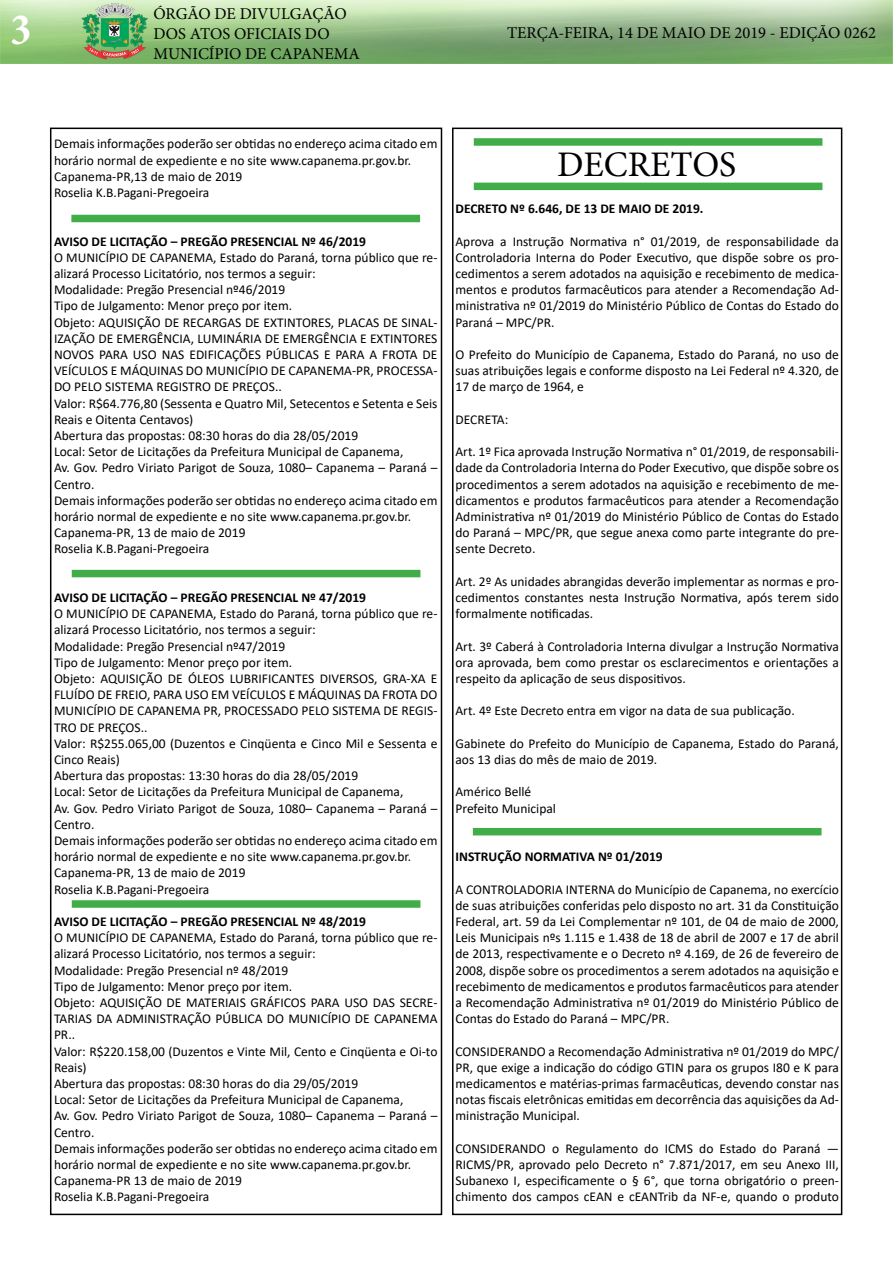
<style>
.page{position:relative;width:893px;height:1263px;background:#fff}
.page>*{position:absolute;margin:0;border:0;box-sizing:border-box;transform-origin:0 0}
.t1{font:700 condensed 45px "Minion Pro";color:#fff}
.t2{font:36px "Minion Pro";color:#000}
.t3{font:16.5px/19.8px "Minion Pro";color:#000}
.t4{font:13.5px/16.2px "Calibri";color:#000;text-align:justify}
.t5{font:700 13.5px "Calibri";color:#000}
</style>
<div class="page">
<div style="left:50px;top:128px;width:392px;height:1087px;border:2px solid #000"></div>
<img style="left:0;top:0;width:893px;height:64px">
<div style="left:452px;top:128px;width:390px;height:1087px;border:2px solid #000"></div>
<div style="left:474px;top:138px;width:348px;height:8px;background:#41ad49"></div>
<div style="left:474px;top:183px;width:348px;height:7px;background:#41ad49"></div>
<div style="left:71px;top:215px;width:349px;height:7px;background:#41ad49"></div>
<div style="left:72px;top:570px;width:348px;height:7px;background:#41ad49"></div>
<div style="left:72px;top:900px;width:348px;height:8px;background:#41ad49"></div>
<div style="left:473px;top:828px;width:348px;height:7px;background:#41ad49"></div>
<h1 class="t1" style="left:11px;top:-1px;width:22px">3</h1>
<p class="t3" style="left:153px;top:4px;width:208px">ÓRGÃO DE DIVULGAÇÃO<br>DOS ATOS OFICIAIS DO<br>MUNICÍPIO DE CAPANEMA</p>
<p class="t3" style="left:507px;top:23px;width:370px">TERÇA-FEIRA, 14 DE MAIO DE 2019 - EDIÇÃO 0262</p>
<p class="t4" style="left:54px;top:135px;width:385px;text-align:left">Demais informações poderão ser obtidas no endereço acima citado em horário normal de expediente e no site www.capanema.pr.gov.br.<br>Capanema-PR,13 de maio de 2019<br>Roselia K.B.Pagani-Pregoeira</p>
<p class="t5" style="left:54px;top:231px;width:314px">AVISO DE LICITAÇÃO – PREGÃO PRESENCIAL Nº 46/2019</p>
<p class="t4" style="left:54px;top:249px;width:385px;text-align:left">O MUNICÍPIO DE CAPANEMA, Estado do Paraná, torna público que re&shy;alizará Processo Licitatório, nos termos a seguir:<br>Modalidade: Pregão Presencial nº46/2019<br>Tipo de Julgamento: Menor preço por item.<br>Objeto: AQUISIÇÃO DE RECARGAS DE EXTINTORES, PLACAS DE SINAL-IZAÇÃO DE EMERGÊNCIA, LUMINÁRIA DE EMERGÊNCIA E EXTINTORES NOVOS PARA USO NAS EDIFICAÇÕES PÚBLICAS E PARA A FROTA DE VEÍCULOS E MÁQUINAS DO MUNICÍPIO DE CAPANEMA-PR, PROCESSA-DO PELO SISTEMA REGISTRO DE PREÇOS..<br>Valor: R$64.776,80 (Sessenta e Quatro Mil, Setecentos e Setenta e Seis Reais e Oitenta Centavos)<br>Abertura das propostas: 08:30 horas do dia 28/05/2019<br>Local: Setor de Licitações da Prefeitura Municipal de Capanema,<br>Av. Gov. Pedro Viriato Parigot de Souza, 1080– Capanema – Paraná – Centro.<br>Demais informações poderão ser obtidas no endereço acima citado em horário normal de expediente e no site www.capanema.pr.gov.br.<br>Capanema-PR, 13 de maio de 2019<br>Roselia K.B.Pagani-Pregoeira</p>
<p class="t5" style="left:54px;top:588px;width:314px">AVISO DE LICITAÇÃO – PREGÃO PRESENCIAL Nº 47/2019</p>
<p class="t4" style="left:54px;top:605px;width:385px;text-align:left">O MUNICÍPIO DE CAPANEMA, Estado do Paraná, torna público que re&shy;alizará Processo Licitatório, nos termos a seguir:<br>Modalidade: Pregão Presencial nº47/2019<br>Tipo de Julgamento: Menor preço por item.<br>Objeto: AQUISIÇÃO DE ÓLEOS LUBRIFICANTES DIVERSOS, GRA-XA E FLUÍDO DE FREIO, PARA USO EM VEÍCULOS E MÁQUINAS DA FROTA DO MUNICÍPIO DE CAPANEMA PR, PROCESSADO PELO SISTEMA DE REGIS-TRO DE PREÇOS..<br>Valor: R$255.065,00 (Duzentos e Cinqüenta e Cinco Mil e Sessenta e Cinco Reais)<br>Abertura das propostas: 13:30 horas do dia 28/05/2019<br>Local: Setor de Licitações da Prefeitura Municipal de Capanema,<br>Av. Gov. Pedro Viriato Parigot de Souza, 1080– Capanema – Paraná – Centro.<br>Demais informações poderão ser obtidas no endereço acima citado em horário normal de expediente e no site www.capanema.pr.gov.br.<br>Capanema-PR, 13 de maio de 2019<br>Roselia K.B.Pagani-Pregoeira</p>
<p class="t5" style="left:54px;top:912px;width:314px">AVISO DE LICITAÇÃO – PREGÃO PRESENCIAL Nº 48/2019</p>
<p class="t4" style="left:54px;top:929px;width:385px;text-align:left">O MUNICÍPIO DE CAPANEMA, Estado do Paraná, torna público que re&shy;alizará Processo Licitatório, nos termos a seguir:<br>Modalidade: Pregão Presencial nº 48/2019<br>Tipo de Julgamento: Menor preço por item.<br>Objeto: AQUISIÇÃO DE MATERIAIS GRÁFICOS PARA USO DAS SECRE-TARIAS DA ADMINISTRAÇÃO PÚBLICA DO MUNICÍPIO DE CAPANEMA PR..<br>Valor: R$220.158,00 (Duzentos e Vinte Mil, Cento e Cinqüenta e Oi-to Reais)<br>Abertura das propostas: 08:30 horas do dia 29/05/2019<br>Local: Setor de Licitações da Prefeitura Municipal de Capanema,<br>Av. Gov. Pedro Viriato Parigot de Souza, 1080– Capanema – Paraná – Centro.<br>Demais informações poderão ser obtidas no endereço acima citado em horário normal de expediente e no site www.capanema.pr.gov.br.<br>Capanema-PR 13 de maio de 2019<br>Roselia K.B.Pagani-Pregoeira</p>
<h2 class="t2" style="left:557px;top:141px;width:181px">DECRETOS</h2>
<p class="t5" style="left:455px;top:199px;width:249px">DECRETO Nº 6.646, DE 13 DE MAIO DE 2019.</p>
<p class="t4" style="left:455px;top:233px;width:385px">Aprova a Instrução Normativa n° 01/2019, de responsabilidade da Controladoria Interna do Poder Executivo, que dispõe sobre os pro&shy;cedimentos a serem adotados na aquisição e recebimento de medica&shy;mentos e produtos farmacêuticos para atender a Recomendação Ad&shy;ministrativa nº 01/2019 do Ministério Público de Contas do Estado do Paraná – MPC/PR.</p>
<p class="t4" style="left:455px;top:346px;width:385px">O Prefeito do Município de Capanema, Estado do Paraná, no uso de suas atribuições legais e conforme disposto na Lei Federal nº 4.320, de 17 de março de 1964, e</p>
<p class="t4" style="left:455px;top:411px;width:54px">DECRETA:</p>
<p class="t4" style="left:455px;top:443px;width:385px">Art. 1º Fica aprovada Instrução Normativa n° 01/2019, de responsabili&shy;dade da Controladoria Interna do Poder Executivo, que dispõe sobre os procedimentos a serem adotados na aquisição e recebimento de me&shy;dicamentos e produtos farmacêuticos para atender a Recomendação Administrativa nº 01/2019 do Ministério Público de Contas do Estado do Paraná – MPC/PR, que segue anexa como parte integrante do pre&shy;sente Decreto.</p>
<p class="t4" style="left:455px;top:573px;width:385px">Art. 2º As unidades abrangidas deverão implementar as normas e pro&shy;cedimentos constantes nesta Instrução Normativa, após terem sido formalmente notificadas.</p>
<p class="t4" style="left:455px;top:638px;width:385px">Art. 3º Caberá à Controladoria Interna divulgar a Instrução Normativa ora aprovada, bem como prestar os esclarecimentos e orientações a respeito da aplicação de seus dispositivos.</p>
<p class="t4" style="left:455px;top:702px;width:341px">Art. 4º Este Decreto entra em vigor na data de sua publicação.</p>
<p class="t4" style="left:455px;top:735px;width:385px">Gabinete do Prefeito do Município de Capanema, Estado do Paraná, aos 13 dias do mês de maio de 2019.</p>
<p class="t4" style="left:455px;top:783px;width:102px">Américo Bellé<br>Prefeito Municipal</p>
<p class="t5" style="left:455px;top:847px;width:209px">INSTRUÇÃO NORMATIVA Nº 01/2019</p>
<p class="t4" style="left:455px;top:881px;width:385px">A CONTROLADORIA INTERNA do Município de Capanema, no exercício de suas atribuições conferidas pelo disposto no art. 31 da Constituição Federal, art. 59 da Lei Complementar nº 101, de 04 de maio de 2000, Leis Municipais nºs 1.115 e 1.438 de 18 de abril de 2007 e 17 de abril de 2013, respectivamente e o Decreto nº 4.169, de 26 de fevereiro de 2008, dispõe sobre os procedimentos a serem adotados na aquisição e recebimento de medicamentos e produtos farmacêuticos para atender a Recomendação Administrativa nº 01/2019 do Ministério Público de Contas do Estado do Paraná – MPC/PR.</p>
<p class="t4" style="left:455px;top:1043px;width:385px">CONSIDERANDO a Recomendação Administrativa nº 01/2019 do MPC/ PR, que exige a indicação do código GTIN para os grupos I80 e K para medicamentos e matérias-primas farmacêuticas, devendo constar nas notas fiscais eletrônicas emitidas em decorrência das aquisições da Ad&shy;ministração Municipal.</p>
<p class="t4" style="left:455px;top:1140px;width:385px">CONSIDERANDO o Regulamento do ICMS do Estado do Paraná — RICMS/PR, aprovado pelo Decreto n° 7.871/2017, em seu Anexo III, Subanexo I, especificamente o § 6°, que torna obrigatório o preen&shy;chimento dos campos cEAN e cEANTrib da NF-e, quando o produto</p>
</div>
